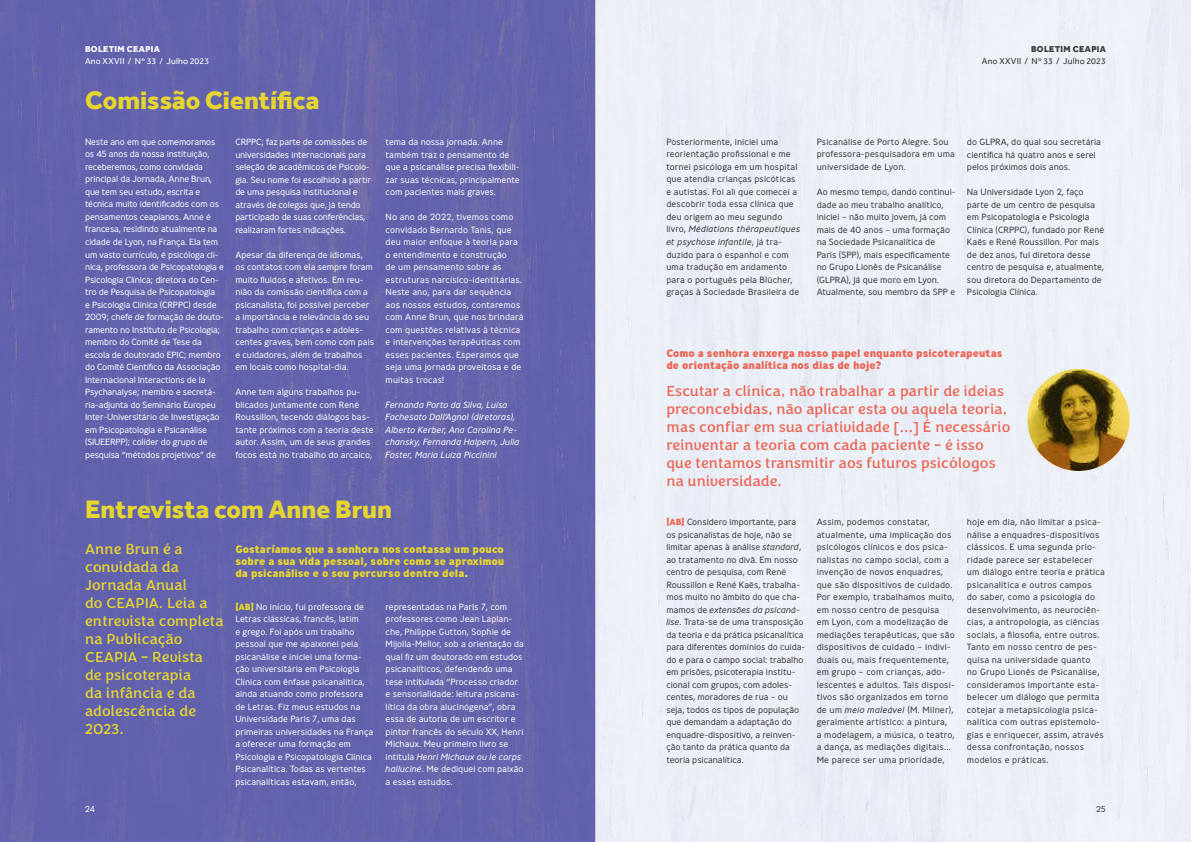
<style>
.page{position:relative;width:1191px;height:842px;background:#fff}
.page>*{position:absolute;margin:0;border:0;box-sizing:border-box;transform-origin:0 0}
.t1{font:800 26px "Effra";color:#e5d52e}
.t2{font:15px/18px "Congenial";letter-spacing:.01em;color:#ed6654}
.t3{font:15px/18px "Congenial";letter-spacing:.01em;color:#e5d52e}
.t4{font:800 11px/12px "Ministry";color:#e5d52e;text-align:justify}
.t5{font:800 11px/12px "Ministry";color:#ed6654}
.t6{font:300 9px/12.5px "Ministry";letter-spacing:-.005em;color:#fff}
.t7{font:300 9px/12.5px "Ministry";letter-spacing:.01em;color:#393535}
.t8{font:italic 300 9px/12.5px "Ministry";color:#fff}
.t9{font:8.8px "Effra";letter-spacing:.02em;color:#fff}
.t10{font:8.8px "Effra";letter-spacing:.02em;color:#393535}
.t11{font:800 8.8px "Effra";letter-spacing:.04em;color:#fff}
.t12{font:800 8.8px "Effra";letter-spacing:.04em;color:#393535}
.t13{font:300 8.5px "Ministry";color:#fff}
.t14{font:300 8.5px "Ministry";color:#393535}
.s1{font-weight:800;color:#e5d52e}
.s2{font-style:italic}
.s3{font-weight:800;color:#ed6654}
</style>
<div class="page">
<div style="left:0;top:0;width:595px;height:842px;background:#6865af"></div>
<div style="left:595px;top:0;width:596px;height:842px;background:#ebf0f8"></div>
<svg style="left:1027px;top:369px;width:102px;height:102px;background:#8e7021"></svg>
<p class="t11" style="left:85px;top:44px;width:76px">BOLETIM CEAPIA</p>
<p class="t9" style="left:85px;top:56px;width:126px">Ano XXVII / Nº 33 / Julho 2023</p>
<h1 class="t1" style="left:85px;top:85px;width:236px">Comissão Científica</h1>
<p class="t6" style="left:85px;top:135px;width:140px">Neste ano em que comemoramos os 45 anos da nossa instituição, receberemos, como convidada principal da Jornada, Anne Brun, que tem seu estudo, escrita e técnica muito identificados com os pensamentos ceapianos. Anne é francesa, residindo atualmente na cidade de Lyon, na França. Ela tem um vasto currículo, é psicóloga clí&shy;nica, professora de Psicopatologia e Psicologia Clínica; diretora do Cen&shy;tro de Pesquisa de Psicopatologia<br>e Psicologia Clínica (CRPPC) desde 2009; chefe de formação de douto&shy;ramento no Instituto de Psicologia; membro do Comitê de Tese da escola de doutorado EPIC; membro do Comitê Científico da Associação Internacional Interactions de la Psychanalyse; membro e secretá&shy;ria-adjunta do Seminário Europeu Inter-Universitário de Investigação em Psicopatologia e Psicanálise (SIUEERPP); colíder do grupo de pesquisa “métodos projetivos” de</p>
<p class="t6" style="left:235px;top:135px;width:137px">CRPPC; faz parte de comissões de universidades internacionais para seleção de acadêmicos de Psicolo&shy;gia. Seu nome foi escolhido a partir de uma pesquisa institucional e através de colegas que, já tendo participado de suas conferências, realizaram fortes indicações.</p>
<p class="t6" style="left:235px;top:248px;width:140px">Apesar da diferença de idiomas, os contatos com ela sempre foram muito fluidos e afetivos. Em reu&shy;nião da comissão científica com a psicanalista, foi possível perceber a importância e relevância do seu trabalho com crianças e adoles&shy;centes graves, bem como com pais e cuidadores, além de trabalhos em locais como hospital-dia.</p>
<p class="t6" style="left:235px;top:385px;width:140px">Anne tem alguns trabalhos pu&shy;blicados juntamente com René<br>Roussillon, tecendo diálogos bas&shy;tante próximos com a teoria deste autor. Assim, um de seus grandes focos está no trabalho do arcaico,</p>
<p class="t6" style="left:386px;top:135px;width:136px">tema da nossa jornada. Anne também traz o pensamento de que a psicanálise precisa flexibili&shy;zar suas técnicas, principalmente com pacientes mais graves.</p>
<p class="t6" style="left:386px;top:210px;width:139px">No ano de 2022, tivemos como convidado Bernardo Tanis, que deu maior enfoque à teoria para o entendimento e construção<br>de um pensamento sobre as estruturas narcísico-identitárias.<br>Neste ano, para dar sequência aos nossos estudos, contaremos com Anne Brun, que nos brindará com questões relativas à técnica e intervenções terapêuticas com esses pacientes. Esperamos que seja uma jornada proveitosa e de muitas trocas!</p>
<p class="t8" style="left:386px;top:398px;width:136px">Fernanda Porto da Silva, Luísa Fochesato Dall’Agnol (diretoras), Alberto Kerber, Ana Carolina Pe&shy;chansky, Fernanda Halpern, Julia Foster, Maria Luiza Piccinini</p>
<h1 class="t1" style="left:85px;top:494px;width:308px">Entrevista com Anne Brun</h1>
<h2 class="t3" style="left:85px;top:540px;width:140px">Anne Brun é a convidada da<br>Jornada Anual<br>do CEAPIA. Leia a entrevista completa na Publicação<br>CEAPIA – Revista<br>de psicoterapia<br>da infância e da adolescência de<br>2023.</h2>
<p class="t13" style="left:85px;top:803px;width:12px">24</p>
<p class="t4" style="left:235px;top:543px;width:271px">Gostaríamos que a senhora nos contasse um pouco sobre a sua vida pessoal, sobre como se aproximou da psicanálise e o seu percurso dentro dela.</p>
<p class="t6" style="left:235px;top:600px;width:139px"><span class="s1">[AB]</span> No início, fui professora de<br>Letras clássicas, francês, latim<br>e grego. Foi após um trabalho pessoal que me apaixonei pela psicanálise e iniciei uma forma&shy;ção universitária em Psicologia<br>Clínica com ênfase psicanalítica, ainda atuando como professora de Letras. Fiz meus estudos na<br>Universidade Paris 7, uma das primeiras universidades na França a oferecer uma formação em<br>Psicologia e Psicopatologia Clínica<br>Psicanalítica. Todas as vertentes psicanalíticas estavam, então,</p>
<p class="t6" style="left:386px;top:600px;width:140px">representadas na Paris 7, com professores como Jean Laplan&shy;che, Philippe Gutton, Sophie de<br>Mijolla-Mellor, sob a orientação da qual fiz um doutorado em estudos psicanalíticos, defendendo uma tese intitulada “Processo criador e sensorialidade: leitura psicana&shy;lítica da obra alucinógena”, obra essa de autoria de um escritor e pintor francês do século XX, Henri<br>Michaux. Meu primeiro livro se intitula <span class="s2">Henri Michaux ou le corps halluciné</span>. Me dediquei com paixão a esses estudos.</p>
<p class="t12" style="left:1031px;top:44px;width:76px">BOLETIM CEAPIA</p>
<p class="t10" style="left:981px;top:56px;width:126px">Ano XXVII / Nº 33 / Julho 2023</p>
<p class="t7" style="left:666px;top:135px;width:135px">Posteriormente, iniciei uma reorientação profissional e me tornei psicóloga em um hospital que atendia crianças psicóticas e autistas. Foi ali que comecei a descobrir toda essa clínica que deu origem ao meu segundo livro, <span class="s2">Médiations thérapeutiques et psychose infantile</span>, já tra&shy;duzido para o espanhol e com uma tradução em andamento para o português pela Blücher, graças à Sociedade Brasileira de</p>
<p class="t7" style="left:816px;top:135px;width:140px">Psicanálise de Porto Alegre. Sou professora-pesquisadora em uma universidade de Lyon.</p>
<p class="t7" style="left:816px;top:185px;width:140px">Ao mesmo tempo, dando continui&shy;dade ao meu trabalho analítico, iniciei – não muito jovem, já com mais de 40 anos – uma formação na Sociedade Psicanalítica de<br>Paris (SPP), mais especificamente no Grupo Lionês de Psicanálise (GLPRA), já que moro em Lyon.<br>Atualmente, sou membro da SPP e</p>
<p class="t7" style="left:967px;top:135px;width:136px">do GLPRA, do qual sou secretária científica há quatro anos e serei pelos próximos dois anos.</p>
<p class="t7" style="left:967px;top:185px;width:139px">Na Universidade Lyon 2, faço parte de um centro de pesquisa em Psicopatologia e Psicologia<br>Clínica (CRPPC), fundado por René<br>Kaës e René Roussillon. Por mais de dez anos, fui diretora desse centro de pesquisa e, atualmente, sou diretora do Departamento de<br>Psicologia Clínica.</p>
<p class="t5" style="left:666px;top:347px;width:338px">Como a senhora enxerga nosso papel enquanto psicoterapeutas de orientação analítica nos dias de hoje?</p>
<p class="t2" style="left:666px;top:382px;width:345px">Escutar a clínica, não trabalhar a partir de ideias preconcebidas, não aplicar esta ou aquela teoria, mas confiar em sua criatividade [...] É necessário reinventar a teoria com cada paciente – é isso que tentamos transmitir aos futuros psicólogos na universidade.</p>
<p class="t7" style="left:666px;top:515px;width:140px"><span class="s3">[AB]</span> Considero importante, para os psicanalistas de hoje, não se limitar apenas à análise <span class="s2">standard</span>, ao tratamento no divã. Em nosso centro de pesquisa, com René<br>Roussillon e René Kaës, trabalha&shy;mos muito no âmbito do que cha&shy;mamos de <span class="s2">extensões da psicaná&shy;lise</span>. Trata-se de uma transposição da teoria e da prática psicanalítica para diferentes domínios do cuida&shy;do e para o campo social: trabalho em prisões, psicoterapia institu&shy;cional com grupos, com adoles&shy;centes, moradores de rua – ou seja, todos os tipos de população que demandam a adaptação do enquadre-dispositivo, a reinven&shy;ção tanto da prática quanto da teoria psicanalítica.</p>
<p class="t7" style="left:816px;top:515px;width:140px">Assim, podemos constatar, atualmente, uma implicação dos psicólogos clínicos e dos psica&shy;nalistas no campo social, com a invenção de novos enquadres, que são dispositivos de cuidado.<br>Por exemplo, trabalhamos muito, em nosso centro de pesquisa<br>em Lyon, com a modelização de mediações terapêuticas, que são dispositivos de cuidado – indivi&shy;duais ou, mais frequentemente, em grupo – com crianças, ado&shy;lescentes e adultos. Tais disposi&shy;tivos são organizados em torno de um <span class="s2">meio maleável</span> (M. Milner), geralmente artístico: a pintura,<br>a modelagem, a música, o teatro, a dança, as mediações digitais...<br>Me parece ser uma prioridade,</p>
<p class="t7" style="left:967px;top:515px;width:140px">hoje em dia, não limitar a psica&shy;nálise a enquadres-dispositivos clássicos. E uma segunda prio&shy;ridade parece ser estabelecer um diálogo entre teoria e prática psicanalítica e outros campos<br>do saber, como a psicologia do desenvolvimento, as neurociên&shy;cias, a antropologia, as ciências sociais, a filosofia, entre outros.<br>Tanto em nosso centro de pes&shy;quisa na universidade quanto<br>no Grupo Lionês de Psicanálise, consideramos importante esta&shy;belecer um diálogo que permita cotejar a metapsicologia psica&shy;nalítica com outras epistemolo&shy;gias e enriquecer, assim, através dessa confrontação, nossos modelos e práticas.</p>
<p class="t14" style="left:1096px;top:803px;width:11px">25</p>
</div>
